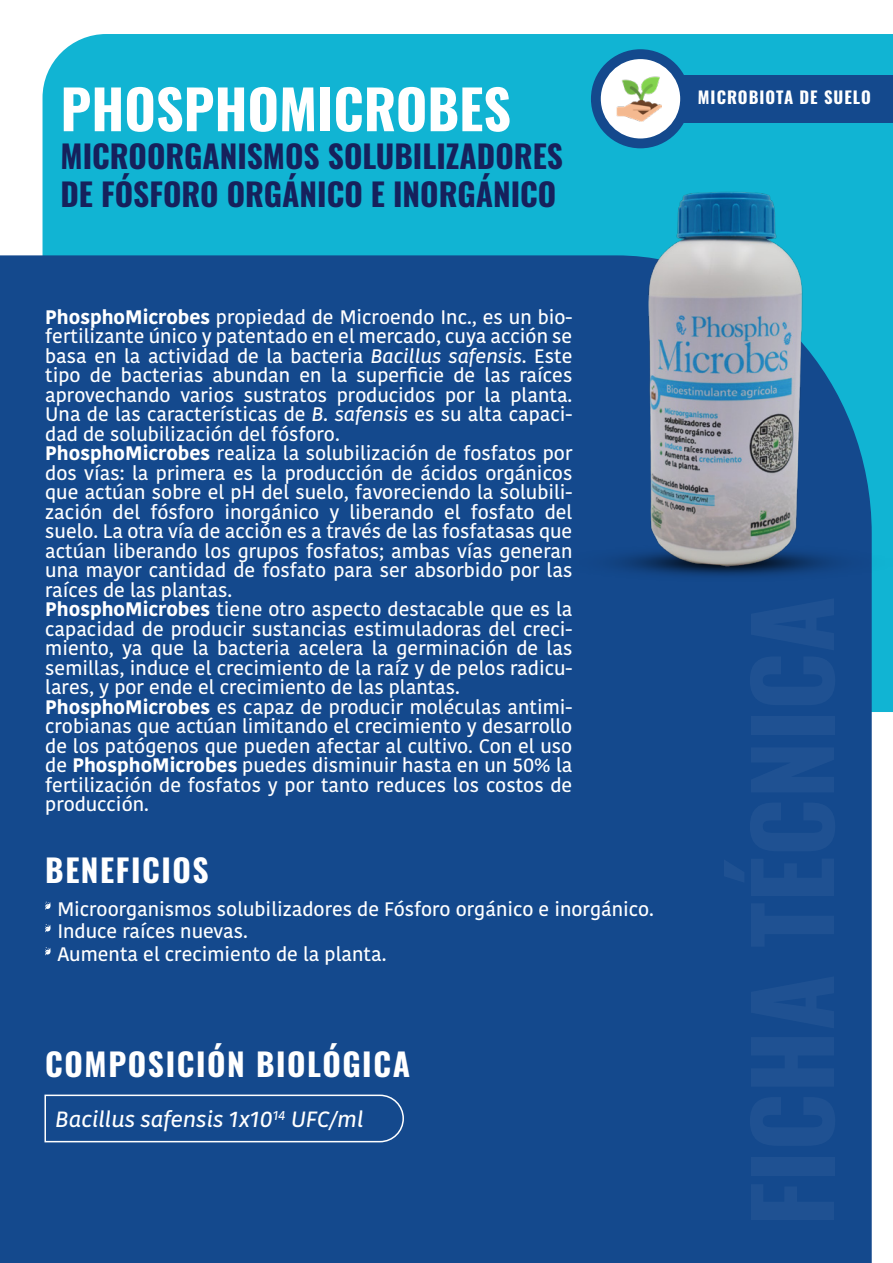
<style>
.page{position:relative;width:893px;height:1263px;background:#fff}
.page>*{position:absolute;margin:0;border:0;box-sizing:border-box;transform-origin:0 0}
.t1{font:700 54px "Oswald";color:#fff}
.t2{font:700 31.5px/37.8px "Oswald";color:#16215c}
.t3{font:700 31.5px "Oswald";letter-spacing:.05em;color:#fff}
.t4{font:italic 500 22.05px "Kohinoor";color:#fff}
.t5{font:500 19.5px/19.5px "Kohinoor";color:#fff}
.t6{font:700 16.65px "Oswald";letter-spacing:.06em;color:#fff}
.s1{font-weight:700}
.s2{font-style:italic}
</style>
<div class="page">
<div style="left:43px;top:34px;width:850px;height:678px;background:#11b4d3"></div>
<div style="left:0;top:255px;width:872px;height:1008px;background:#14498d"></div>
<svg style="left:44px;top:1094px;width:361px;height:49px"></svg>
<div style="left:672px;top:75px;width:221px;height:48px;background:#14498d"></div>
<div style="left:591px;top:49px;width:99px;height:99px;background:#14498d;border-radius:50%"></div>
<div style="left:601px;top:59px;width:79px;height:79px;background:#fff;border-radius:50%"></div>
<img style="left:616px;top:76px;width:45px;height:45px">
<img style="left:545px;top:531px;width:348px;height:63px">
<img style="left:571px;top:178px;width:292px;height:438px">
<svg style="left:45px;top:902px;width:6px;height:8px"></svg>
<svg style="left:45px;top:924px;width:6px;height:8px"></svg>
<svg style="left:45px;top:947px;width:6px;height:8px"></svg>
<h1 class="t1" style="left:61px;top:81px;width:452px">PHOSPHOMICROBES</h1>
<h2 class="t2" style="left:61px;top:139px;width:504px">MICROORGANISMOS SOLUBILIZADORES<br>DE FÓSFORO ORGÁNICO E INORGÁNICO</h2>
<p class="t5" style="left:45px;top:308px;width:529px"><span class="s1">PhosphoMicrobes</span> propiedad de Microendo Inc., es un bio&shy;fertilizante único y patentado en el mercado, cuya acción se basa en la actividad de la bacteria <span class="s2">Bacillus safensis</span>. Este tipo de bacterias abundan en la superficie de las raíces aprovechando varios sustratos producidos por la planta.<br>Una de las características de <span class="s2">B. safensis</span> es su alta capaci&shy;dad de solubilización del fósforo.<br><span class="s1">PhosphoMicrobes</span> realiza la solubilización de fosfatos por dos vías: la primera es la producción de ácidos orgánicos que actúan sobre el pH del suelo, favoreciendo la solubili&shy;zación del fósforo inorgánico y liberando el fosfato del suelo. La otra vía de acción es a través de las fosfatasas que actúan liberando los grupos fosfatos; ambas vías generan una mayor cantidad de fosfato para ser absorbido por las raíces de las plantas.<br><span class="s1">PhosphoMicrobes</span> tiene otro aspecto destacable que es la capacidad de producir sustancias estimuladoras del creci&shy;miento, ya que la bacteria acelera la germinación de las semillas, induce el crecimiento de la raíz y de pelos radicu&shy;lares, y por ende el crecimiento de las plantas.<br><span class="s1">PhosphoMicrobes</span> es capaz de producir moléculas antimi&shy;crobianas que actúan limitando el crecimiento y desarrollo de los patógenos que pueden afectar al cultivo. Con el uso de <span class="s1">PhosphoMicrobes</span> puedes disminuir hasta en un 50% la fertilización de fosfatos y por tanto reduces los costos de producción.</p>
<h2 class="t3" style="left:45px;top:853px;width:165px">BENEFICIOS</h2>
<p class="t5" style="left:57px;top:898px;width:598px;line-height:22.5px">Microorganismos solubilizadores de Fósforo orgánico e inorgánico.<br>Induce raíces nuevas.<br>Aumenta el crecimiento de la planta.</p>
<h2 class="t3" style="left:45px;top:1048px;width:366px">COMPOSICIÓN BIOLÓGICA</h2>
<p class="t4" style="left:56px;top:1106px;width:309px">Bacillus safensis 1x10<sup>14</sup> UFC/ml</p>
<p class="t6" style="left:698px;top:89px;width:174px">MICROBIOTA DE SUELO</p>
</div>
